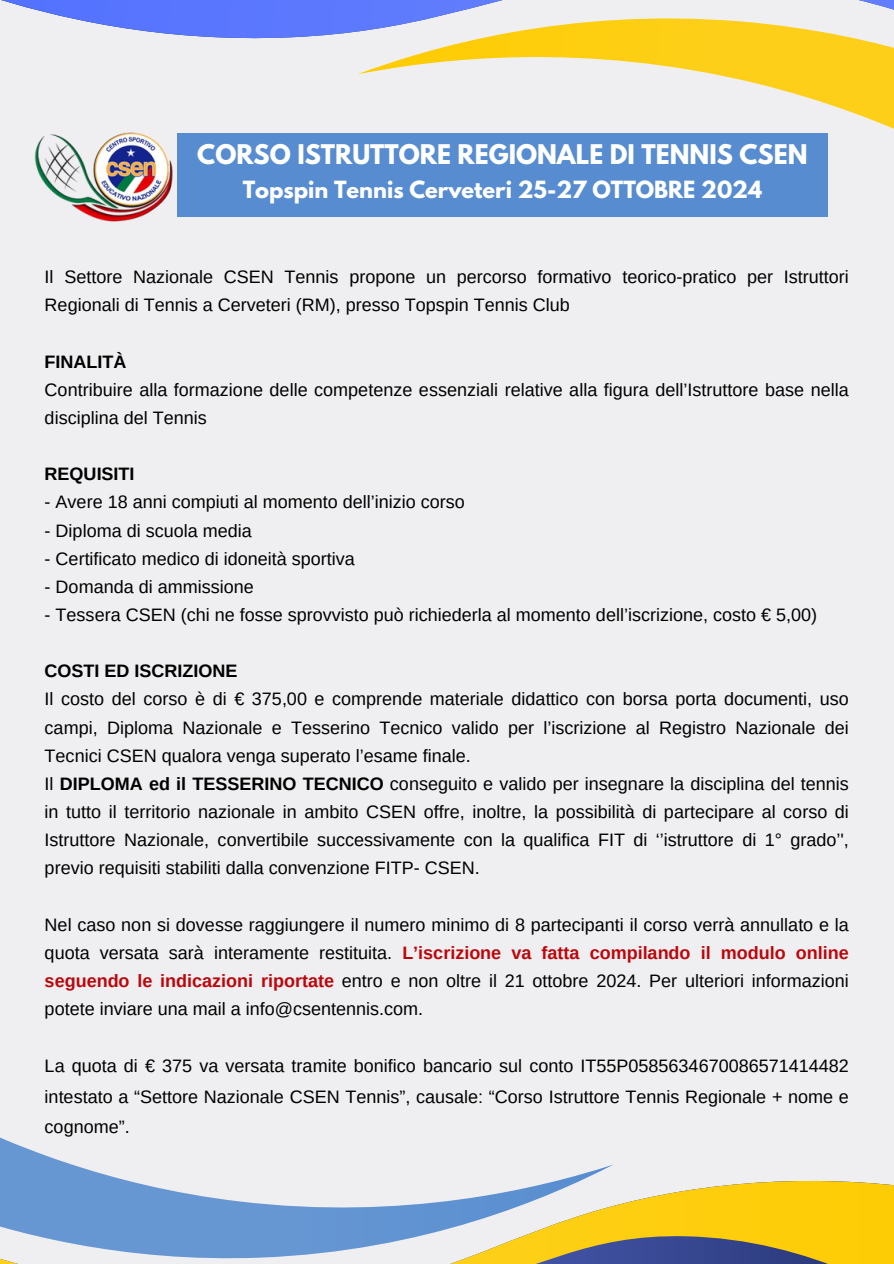
<style>
.page{position:relative;width:894px;height:1264px;background:#fff}
.page>*{position:absolute;margin:0;border:0;box-sizing:border-box;transform-origin:0 0}
.t1{font:700 24px "League Spartan";color:#fff}
.t2{font:700 21px "League Spartan";color:#fff}
.t3{font:18px/28.2px "Arimo";color:#000;text-align:justify}
.t4{font:700 18px "Arimo";color:#000}
.s1{font-weight:700}
.s2{font-weight:700;color:#bc060b}
</style>
<div class="page">
<div style="left:0;top:0;width:893px;height:1263px;background:#efeff1"></div>
<svg style="left:0;top:1181px;width:893px;height:82px;background:#d7b637"></svg>
<svg style="left:0;top:1137px;width:613px;height:125px"></svg>
<svg style="left:1px;top:0;width:349px;height:134px"></svg>
<svg style="left:350px;top:0;width:543px;height:216px"></svg>
<img style="left:31px;top:122px;width:146px;height:100px">
<div style="left:177px;top:134px;width:650px;height:83px;background:#578dd0"></div>
<p class="t1" style="left:197px;top:143px;width:611px">CORSO ISTRUTTORE REGIONALE DI TENNIS CSEN</p>
<p class="t2" style="left:243px;top:179px;width:520px">Topspin Tennis Cerveteri 25-27 OTTOBRE 2024</p>
<p class="t3" style="left:45px;top:263px;width:805px">Il Settore Nazionale CSEN Tennis propone un percorso formativo teorico-pratico per Istruttori<br>Regionali di Tennis a Cerveteri (RM), presso Topspin Tennis Club</p>
<p class="t4" style="left:45px;top:351px;width:83px">FINALITÀ</p>
<h1 class="t3" style="left:45px;top:375px;width:805px">Contribuire alla formazione delle competenze essenziali relative alla figura dell’Istruttore base nella disciplina del Tennis</h1>
<p class="t4" style="left:45px;top:464px;width:91px">REQUISITI</p>
<p class="t3" style="left:45px;top:488px;width:421px">- Avere 18 anni compiuti al momento dell’inizio corso</p>
<p class="t3" style="left:45px;top:516px;width:208px">- Diploma di scuola media</p>
<p class="t3" style="left:45px;top:544px;width:311px">- Certificato medico di idoneità sportiva</p>
<p class="t3" style="left:45px;top:572px;width:210px">- Domanda di ammissione</p>
<p class="t3" style="left:45px;top:600px;width:773px">- Tessera CSEN (chi ne fosse sprovvisto può richiederla al momento dell’iscrizione, costo € 5,00)</p>
<p class="t4" style="left:45px;top:661px;width:194px">COSTI ED ISCRIZIONE</p>
<p class="t3" style="left:45px;top:685px;width:805px">Il costo del corso è di € 375,00 e comprende materiale didattico con borsa porta documenti, uso campi, Diploma Nazionale e Tesserino Tecnico valido per l’iscrizione al Registro Nazionale dei Tecnici CSEN qualora venga superato l’esame finale.</p>
<p class="t3" style="left:45px;top:769px;width:805px">Il <span class="s1">DIPLOMA ed il TESSERINO TECNICO</span> conseguito e valido per insegnare la disciplina del tennis in tutto il territorio nazionale in ambito CSEN offre, inoltre, la possibilità di partecipare al corso di Istruttore Nazionale, convertibile successivamente con la qualifica FIT di ‘’istruttore di 1° grado’', previo requisiti stabiliti dalla convenzione FITP- CSEN.</p>
<p class="t3" style="left:45px;top:910px;width:805px">Nel caso non si dovesse raggiungere il numero minimo di 8 partecipanti il corso verrà annullato e la quota versata sarà interamente restituita. <span class="s2">L’iscrizione va fatta compilando il modulo online seguendo le indicazioni riportate</span> entro e non oltre il 21 ottobre 2024. Per ulteriori informazioni potete inviare una mail a info@csentennis.com.</p>
<p class="t3" style="left:45px;top:1050px;width:805px;line-height:30.3px">La quota di € 375 va versata tramite bonifico bancario sul conto IT55P0585634670086571414482 intestato a “Settore Nazionale CSEN Tennis”, causale: “Corso Istruttore Tennis Regionale + nome e cognome”.</p>
</div>
